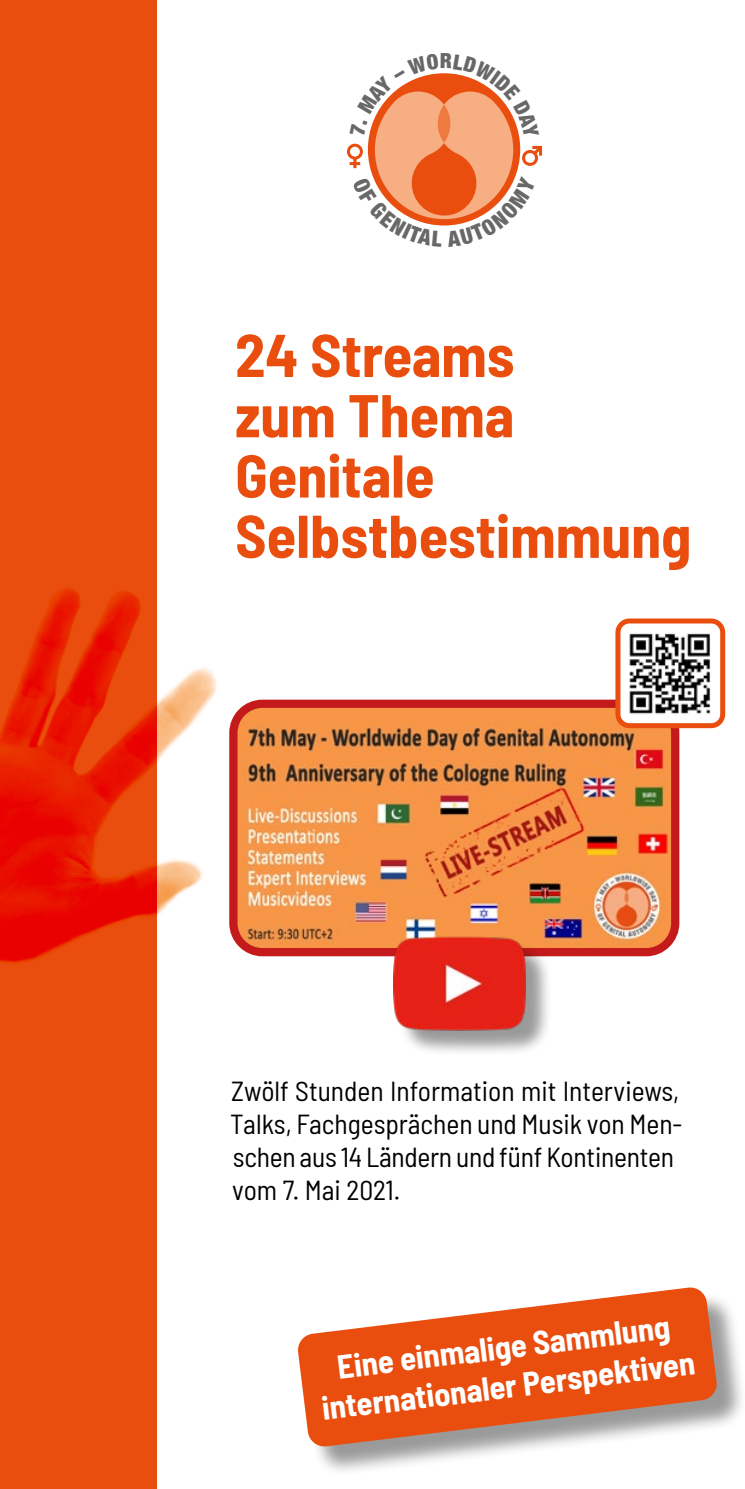
<style>
.page{position:relative;width:745px;height:1489px;background:#fff}
.page>*{position:absolute;margin:0;border:0;box-sizing:border-box;transform-origin:0 0}
.t1{font:700 semi-condensed 60.25px/60.2px "Barlow";color:#e94e0f}
.t2{font:700 semi-condensed 32.5px/39px "Barlow";color:#fff;text-align:center}
.t3{font:semi-condensed 27.5px/33px "Barlow";color:#000}
</style>
<div class="page">
<div style="left:0;top:0;width:156px;height:1488px;background:#e94e0f"></div>
<img style="left:241px;top:708px;width:429px;height:239px">
<div style="left:229px;top:699px;width:450px;height:257px;border:8px solid #c51a1b;border-radius:29px"></div>
<div style="left:303px;top:1291px;width:441px;height:185px;background:#000;opacity:.4"></div>
<svg style="left:299px;top:1288px;width:415px;height:156px"></svg>
<img style="left:0;top:565px;width:241px;height:409px">
<div style="left:347px;top:144px;width:15px;height:16px;border:3px solid #e94e0f;border-radius:50%"></div>
<div style="left:396px;top:941px;width:155px;height:116px;background:#000;opacity:.4"></div>
<img style="left:393px;top:917px;width:131px;height:132px">
<img style="left:617px;top:624px;width:101px;height:101px">
<div style="left:615px;top:618px;width:109px;height:110px;border:5px solid #e94e0f;border-radius:11px"></div>
<svg style="left:349px;top:73px;width:194px;height:153px"></svg>
<h1 class="t1" style="left:235px;top:321px;width:457px">24 Streams<br>zum Thema<br>Genitale<br>Selbstbestimmung</h1>
<p class="t3" style="left:230px;top:1072px;width:453px">Zwölf Stunden Information mit Interviews, Talks, Fachgesprächen und Musik von Men&shy;schen aus 14 Ländern und fünf Kontinenten vom 7. Mai 2021.</p>
<p class="t2" style="left:314px;top:1348px;width:376px;rotate:-7deg">Eine einmalige Sammlung internationaler Perspektiven</p>
</div>
